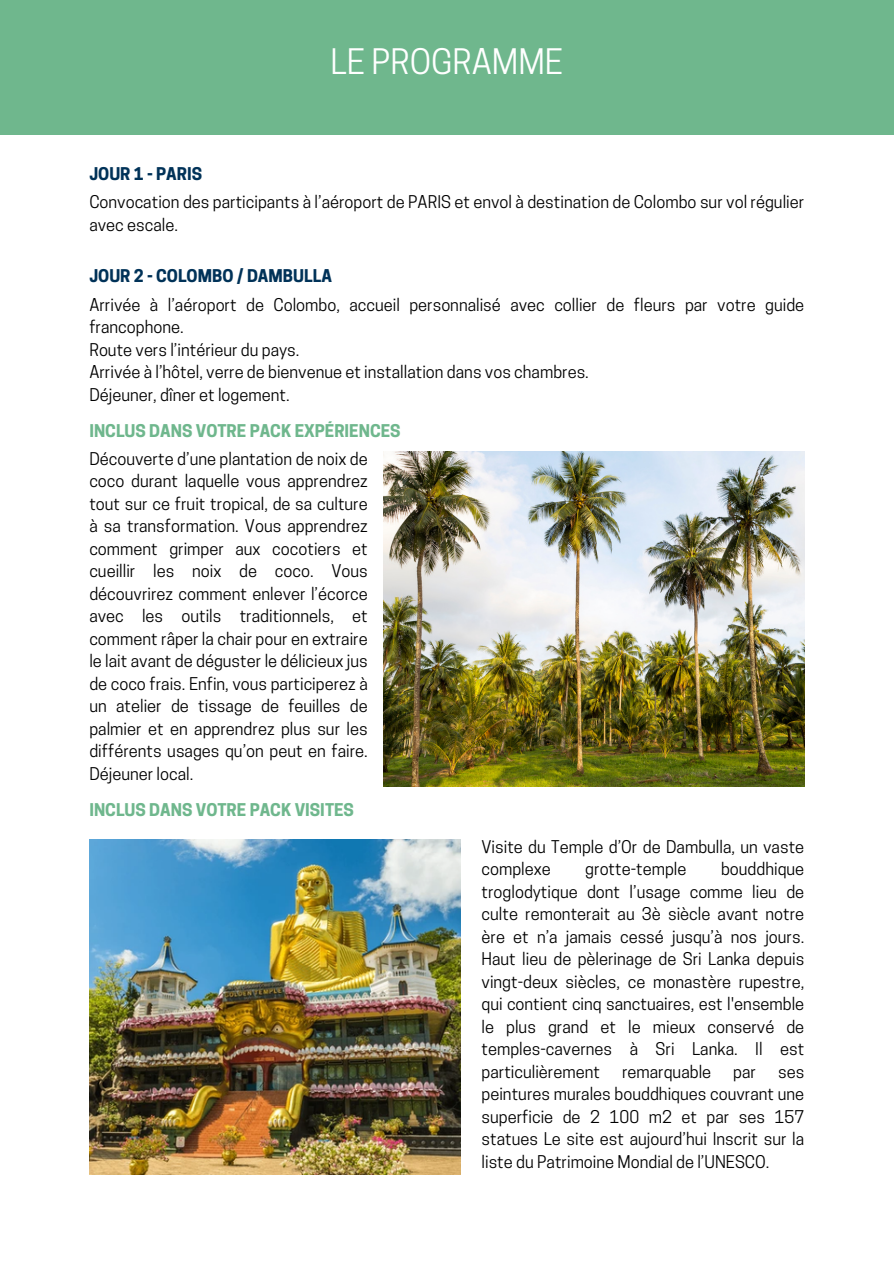
<style>
.page{position:relative;width:894px;height:1264px;background:#fff}
.page>*{position:absolute;margin:0;border:0;box-sizing:border-box;transform-origin:0 0}
.t1{font:33px "Cooper Hewitt";color:#fff}
.t2{font:16.5px/22.5px "Cooper Hewitt";color:#000}
.t3{font:700 16.5px "Cooper Hewitt";color:#6fb78d}
.t4{font:700 16.5px "Cooper Hewitt";color:#003258}
</style>
<div class="page">
<div style="left:0;top:0;width:893px;height:134px;background:#6fb78d"></div>
<img style="left:383px;top:452px;width:421px;height:334px">
<img style="left:89px;top:839px;width:372px;height:334px">
<h1 class="t1" style="left:330px;top:50px;width:234px">LE PROGRAMME</h1>
<h2 class="t4" style="left:89px;top:167px;width:114px">JOUR 1 - PARIS</h2>
<p class="t2" style="left:89px;top:193px;width:716px">Convocation des participants à l’aéroport de PARIS et envol à destination de Colombo sur vol régulier avec escale.</p>
<p class="t4" style="left:89px;top:270px;width:244px">JOUR 2 - COLOMBO / DAMBULLA</p>
<p class="t2" style="left:89px;top:295px;width:716px">Arrivée à l’aéroport de Colombo, accueil personnalisé avec collier de fleurs par votre guide francophone.</p>
<p class="t2" style="left:89px;top:340px;width:211px">Route vers l’intérieur du pays.</p>
<h2 class="t2" style="left:89px;top:363px;width:501px">Arrivée à l’hôtel, verre de bienvenue et installation dans vos chambres.</h2>
<p class="t2" style="left:89px;top:385px;width:202px">Déjeuner, dîner et logement.</p>
<p class="t3" style="left:89px;top:424px;width:312px">INCLUS DANS VOTRE PACK EXPÉRIENCES</p>
<h2 class="t2" style="left:89px;top:449px;width:280px;text-align:justify">Découverte d’une plantation de noix de coco durant laquelle vous apprendrez tout sur ce fruit tropical, de sa culture à sa transformation. Vous apprendrez comment grimper aux cocotiers et cueillir les noix de coco. Vous découvrirez comment enlever l’écorce avec les outils traditionnels, et comment râper la chair pour en extraire le lait avant de déguster le délicieux jus de coco frais. Enfin, vous participerez à un atelier de tissage de feuilles de palmier et en apprendrez plus sur les différents usages qu’on peut en faire.<br>Déjeuner local.</h2>
<p class="t3" style="left:89px;top:803px;width:266px">INCLUS DANS VOTRE PACK VISITES</p>
<p class="t2" style="left:481px;top:837px;width:324px">Visite du Temple d’Or de Dambulla, un vaste complexe</p>
<p class="t2" style="left:481px;top:859px;width:324px;text-align:justify;text-indent:239px">bouddhique troglodytique dont l’usage comme lieu de culte remonterait au 3è siècle avant notre ère et n’a jamais cessé jusqu’à nos jours.<br>Haut lieu de pèlerinage de Sri Lanka depuis vingt-deux siècles, ce monastère rupestre, qui contient cinq sanctuaires, est l'ensemble le plus grand et le mieux conservé de temples-cavernes à</p>
<p class="t2" style="left:585px;top:859px;width:103px">grotte-temple</p>
<p class="t2" style="left:655px;top:1039px;width:150px">Sri Lanka. Il est</p>
<p class="t2" style="left:481px;top:1062px;width:120px">particulièrement</p>
<p class="t2" style="left:622px;top:1062px;width:91px">remarquable</p>
<p class="t2" style="left:733px;top:1062px;width:24px">par</p>
<p class="t2" style="left:481px;top:1062px;width:324px;text-align:justify;text-indent:296px">ses peintures murales bouddhiques couvrant une superficie de 2 100 m2 et par ses 157 statues Le site est aujourd’hui Inscrit sur la liste du Patrimoine Mondial de l’UNESCO.</p>
</div>
